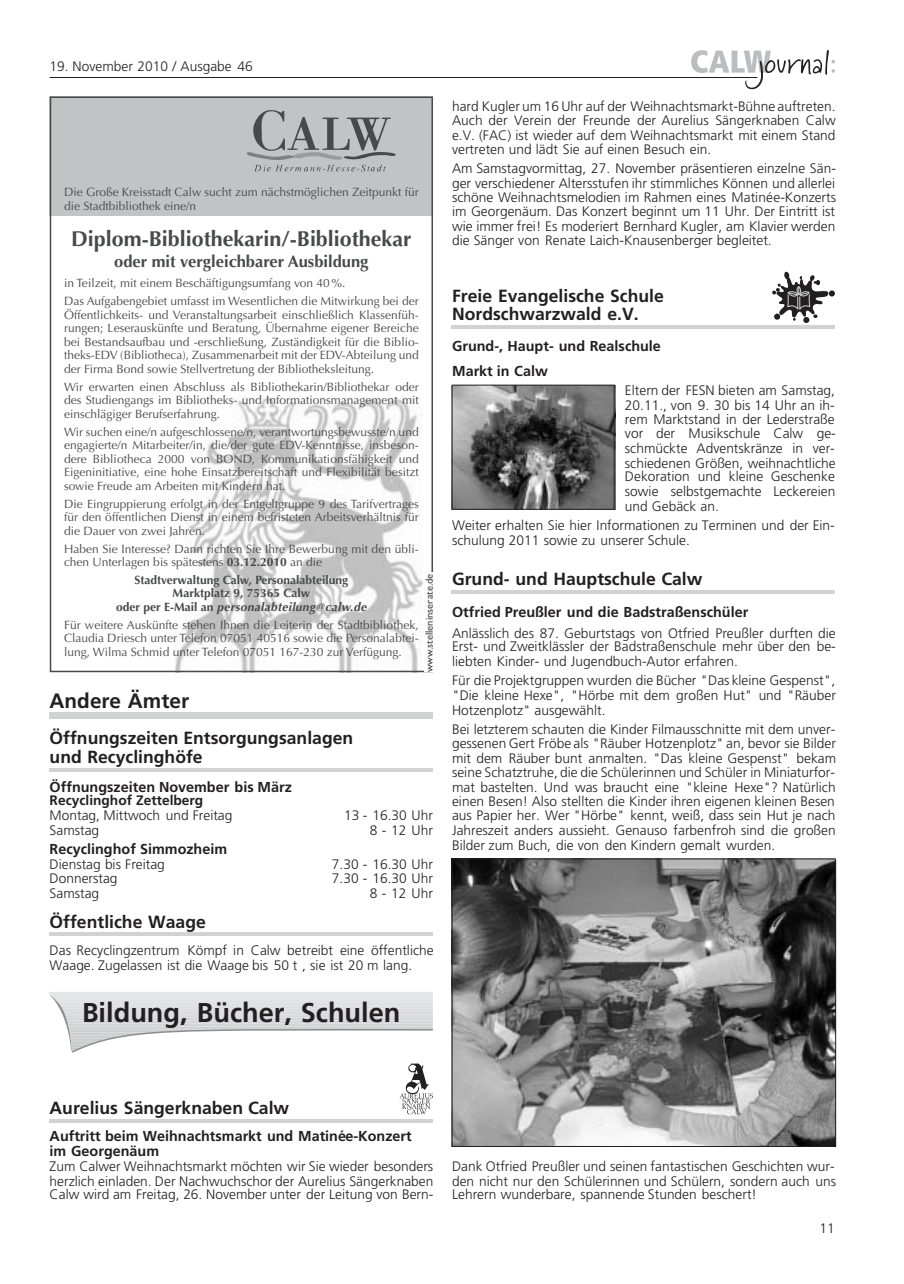
<style>
.page{position:relative;width:904px;height:1284px;background:#fff}
.page>*{position:absolute;margin:0;border:0;box-sizing:border-box;transform-origin:0 0}
.t1{font:700 27.15px "Frutiger";color:#231f20}
.t2{font:700 21.45px "Optima";color:#48494a}
.t3{font:700 20.85px "Frutiger";color:#231f20}
.t4{font:700 17.55px/18.9px "Frutiger";color:#231f20}
.t5{font:700 16.5px "Optima";color:#48494a}
.t6{font:700 14.4px/14.9px "Frutiger";color:#231f20}
.t7{font:300 13.8px/14.9px "Frutiger";color:#231f20}
.t8{font:700 13.8px "Frutiger";color:#231f20}
.t9{font:12px/13.5px "Optima";color:#48494a;text-align:justify}
.t10{font:700 12px/13.5px "Optima";color:#48494a;text-align:center}
.t11{font:10.5px "Gill Sans MT OV EOXNIC";color:#48494a}
.s1{font-weight:700}
.s2{font-style:italic}
</style>
<div class="page">
<svg style="left:691px;top:50px;width:144px;height:40px"></svg>
<hr style="left:50px;top:77px;width:707px;height:1px;background:#231f20">
<img style="left:175px;top:396px;width:248px;height:273px">
<div style="left:50px;top:97px;width:383px;height:119px;background:#c2c3c5"></div>
<div style="left:50px;top:96px;width:383px;height:576px;border:2px solid #48494a"></div>
<div style="left:425px;top:573px;width:8px;height:99px;background:#fefefe"></div>
<svg style="left:246px;top:110px;width:150px;height:62px"></svg>
<div style="left:49px;top:712px;width:383px;height:7px;background:#d1d2d4"></div>
<hr style="left:49px;top:768px;width:383px;height:4px;background:#d1d2d4">
<hr style="left:49px;top:933px;width:383px;height:3px;background:#d1d2d4">
<hr style="left:50px;top:992px;width:383px;height:1px;background:#e4e5e7">
<svg style="left:50px;top:993px;width:383px;height:60px"></svg>
<svg style="left:399px;top:1063px;width:34px;height:51px"></svg>
<hr style="left:49px;top:1119px;width:383px;height:3px;background:#d1d2d4">
<div style="left:829px;top:290px;width:6px;height:7px;background:#231f20;border-radius:50%"></div>
<svg style="left:772px;top:272px;width:56px;height:51px"></svg>
<hr style="left:451px;top:326px;width:384px;height:3px;background:#d1d2d4">
<img style="left:451px;top:385px;width:163px;height:125px">
<hr style="left:452px;top:385px;width:163px;height:1px;background:#231f20">
<hr style="left:452px;top:509px;width:163px;height:1px;background:#231f20">
<hr style="left:452px;top:385px;width:1px;height:125px;background:#231f20">
<hr style="left:614px;top:385px;width:1px;height:125px;background:#231f20">
<hr style="left:451px;top:590px;width:384px;height:3px;background:#d1d2d4">
<img style="left:451px;top:858px;width:384px;height:288px">
<hr style="left:452px;top:859px;width:383px;height:1px;background:#231f20">
<hr style="left:452px;top:1146px;width:383px;height:1px;background:#231f20">
<hr style="left:452px;top:859px;width:1px;height:288px;background:#231f20">
<hr style="left:835px;top:859px;width:1px;height:288px;background:#231f20">
<p class="t7" style="left:50px;top:60px;width:204px">19. November 2010 / Ausgabe 46</p>
<p class="t9" style="left:64px;top:187px;width:356px">Die Große Kreisstadt Calw sucht zum nächstmöglichen Zeitpunkt für die Stadtbibliothek eine/n</p>
<h2 class="t2" style="left:71px;top:229px;width:342px">Diplom-Bibliothekarin/-Bibliothekar</h2>
<p class="t5" style="left:114px;top:254px;width:256px">oder mit vergleichbarer Ausbildung</p>
<p class="t9" style="left:64px;top:276px;width:356px;line-height:17.9px">in Teilzeit, mit einem Beschäftigungsumfang von 40 %.<br>Das Aufgabengebiet umfasst im Wesentlichen die Mitwirkung bei der</p>
<p class="t9" style="left:64px;top:309px;width:356px">Öffentlichkeits- und Veranstaltungsarbeit einschließlich Klassenfüh&shy;rungen; Leserauskünfte und Beratung, Übernahme eigener Bereiche bei Bestandsaufbau und -erschließung, Zuständigkeit für die Biblio&shy;theks-EDV (Bibliotheca), Zusammenarbeit mit der EDV-Abteilung und der Firma Bond sowie Stellvertretung der Bibliotheksleitung.</p>
<p class="t9" style="left:64px;top:381px;width:356px">Wir erwarten einen Abschluss als Bibliothekarin/Bibliothekar oder des Studiengangs im Bibliotheks- und Informationsmanagement mit einschlägiger Berufserfahrung.</p>
<p class="t9" style="left:64px;top:426px;width:356px">Wir suchen eine/n aufgeschlossene/n, verantwortungsbewusste/n und engagierte/n Mitarbeiter/in, die/der gute EDV-Kenntnisse, insbeson&shy;dere Bibliotheca 2000 von BOND, Kommunikationsfähigkeit und Eigeninitiative, eine hohe Einsatzbereitschaft und Flexibilität besitzt sowie Freude am Arbeiten mit Kindern hat.</p>
<p class="t9" style="left:64px;top:498px;width:356px">Die Eingruppierung erfolgt in der Entgeltgruppe 9 des Tarifvertrages für den öffentlichen Dienst in einem befristeten Arbeitsverhältnis für die Dauer von zwei Jahren.</p>
<p class="t9" style="left:64px;top:543px;width:356px">Haben Sie Interesse? Dann richten Sie Ihre Bewerbung mit den übli&shy;chen Unterlagen bis spätestens <span class="s1">03.12.2010</span> an die</p>
<p class="t10" style="left:116px;top:574px;width:252px">Stadtverwaltung Calw, Personalabteilung<br>Marktplatz 9, 75365 Calw<br>oder per E-Mail an <span class="s2">personalabteilung@calw.de</span></p>
<p class="t9" style="left:64px;top:619px;width:356px">Für weitere Auskünfte stehen Ihnen die Leiterin der Stadtbibliothek, Claudia Driesch unter Telefon 07051 40516 sowie die Personalabtei&shy;lung, Wilma Schmid unter Telefon 07051 167-230 zur Verfügung.</p>
<p class="t11" style="left:423px;top:672px;width:100px;rotate:-90deg">www.stelleninserate.de</p>
<h3 class="t3" style="left:50px;top:692px;width:141px">Andere Ämter</h3>
<p class="t4" style="left:50px;top:730px;width:305px">Öffnungszeiten Entsorgungsanlagen und Recyclinghöfe</p>
<p class="t6" style="left:50px;top:780px;width:244px">Öffnungszeiten November bis März</p>
<p class="t8" style="left:50px;top:795px;width:155px">Recyclinghof Zettelberg</p>
<p class="t7" style="left:50px;top:809px;width:184px">Montag, Mittwoch und Freitag</p>
<p class="t7" style="left:344px;top:809px;width:90px">13 - 16.30 Uhr</p>
<p class="t7" style="left:50px;top:824px;width:51px">Samstag</p>
<p class="t7" style="left:370px;top:824px;width:65px">8 - 12 Uhr</p>
<p class="t6" style="left:50px;top:842px;width:179px">Recyclinghof Simmozheim</p>
<p class="t7" style="left:50px;top:857px;width:117px">Dienstag bis Freitag</p>
<p class="t7" style="left:332px;top:857px;width:103px">7.30 - 16.30 Uhr</p>
<p class="t7" style="left:50px;top:872px;width:69px">Donnerstag</p>
<p class="t7" style="left:332px;top:872px;width:103px">7.30 - 16.30 Uhr</p>
<p class="t7" style="left:50px;top:887px;width:51px">Samstag</p>
<p class="t7" style="left:370px;top:887px;width:65px">8 - 12 Uhr</p>
<p class="t4" style="left:50px;top:914px;width:158px">Öffentliche Waage</p>
<p class="t7" style="left:50px;top:944px;width:385px">Das Recyclingzentrum Kömpf in Calw betreibt eine öffentliche<br>Waage. Zugelassen ist die Waage bis 50 t , sie ist 20 m lang.</p>
<h1 class="t1" style="left:82px;top:1002px;width:320px">Bildung, Bücher, Schulen</h1>
<p class="t7" style="left:452px;top:101px;width:385px;line-height:13.5px">hard Kugler um 16 Uhr auf der Weihnachtsmarkt-Bühne auftreten.<br>Auch der Verein der Freunde der Aurelius Sängerknaben Calw</p>
<p class="t7" style="left:452px;top:128px;width:385px">e.V. (FAC) ist wieder auf dem Weihnachtsmarkt mit einem Stand vertreten und lädt Sie auf einen Besuch ein.</p>
<p class="t7" style="left:452px;top:162px;width:385px">Am Samstagvormittag, 27. November präsentieren einzelne Sän&shy;ger verschiedener Altersstufen ihr stimmliches Können und allerlei</p>
<p class="t7" style="left:452px;top:191px;width:385px;text-align:justify">schöne Weihnachtsmelodien im Rahmen eines Matine´ e-Konzerts im Georgenäum. Das Konzert beginnt um 11 Uhr. Der Eintritt ist wie immer frei! Es moderiert Bernhard Kugler, am Klavier werden</p>
<p class="t7" style="left:452px;top:234px;width:321px">die Sänger von Renate Laich-Knausenberger begleitet.</p>
<p class="t4" style="left:452px;top:287px;width:213px">Freie Evangelische Schule<br>Nordschwarzwald e.V.</p>
<p class="t6" style="left:452px;top:336px;width:210px;line-height:24.3px">Grund-, Haupt- und Realschule<br>Markt in Calw</p>
<p class="t7" style="left:625px;top:384px;width:212px;text-align:justify">Eltern der FESN bieten am Samstag, 20.11., von 9. 30 bis 14 Uhr an ih&shy;rem Marktstand in der Lederstraße</p>
<p class="t7" style="left:625px;top:427px;width:212px;text-align:justify">vor der Musikschule Calw ge&shy;schmückte Adventskränze in ver&shy;schiedenen Größen, weihnachtliche</p>
<p class="t7" style="left:625px;top:470px;width:212px;text-align:justify">Dekoration und kleine Geschenke sowie selbstgemachte Leckereien und Gebäck an.</p>
<p class="t7" style="left:452px;top:519px;width:384px">Weiter erhalten Sie hier Informationen zu Terminen und der Ein&shy;schulung 2011 sowie zu unserer Schule.</p>
<p class="t4" style="left:452px;top:571px;width:252px">Grund- und Hauptschule Calw</p>
<p class="t6" style="left:452px;top:606px;width:298px">Otfried Preußler und die Badstraßenschüler</p>
<p class="t7" style="left:452px;top:627px;width:385px;line-height:13.5px">Anlässlich des 87. Geburtstags von Otfried Preußler durften die<br>Erst- und Zweitklässler der Badstraßenschule mehr über den be-</p>
<p class="t7" style="left:452px;top:653px;width:384px;line-height:18.9px">liebten Kinder- und Jugendbuch-Autor erfahren.<br>Für die Projektgruppen wurden die Bücher "Das kleine Gespenst",</p>
<p class="t7" style="left:452px;top:689px;width:385px">"Die kleine Hexe", "Hörbe mit dem großen Hut" und "Räuber<br>Hotzenplotz" ausgewählt.</p>
<p class="t7" style="left:452px;top:722px;width:385px;text-align:justify">Bei letzterem schauten die Kinder Filmausschnitte mit dem unver&shy;gessenen Gert Fröbe als "Räuber Hotzenplotz" an, bevor sie Bilder mit dem Räuber bunt anmalten. "Das kleine Gespenst" bekam</p>
<p class="t7" style="left:452px;top:766px;width:385px;text-align:justify">seine Schatztruhe, die die Schülerinnen und Schüler in Miniaturfor&shy;mat bastelten. Und was braucht eine "kleine Hexe"? Natürlich einen Besen! Also stellten die Kinder ihren eigenen kleinen Besen</p>
<p class="t7" style="left:452px;top:809px;width:385px;text-align:justify">aus Papier her. Wer "Hörbe" kennt, weiß, dass sein Hut je nach Jahreszeit anders aussieht. Genauso farbenfroh sind die großen Bilder zum Buch, die von den Kindern gemalt wurden.</p>
<p class="t4" style="left:50px;top:1100px;width:241px">Aurelius Sängerknaben Calw</p>
<p class="t6" style="left:50px;top:1130px;width:363px">Auftritt beim Weihnachtsmarkt und Matine´e-Konzert im Georgenäum</p>
<p class="t7" style="left:50px;top:1160px;width:385px">Zum Calwer Weihnachtsmarkt möchten wir Sie wieder besonders herzlich einladen. Der Nachwuchschor der Aurelius Sängerknaben</p>
<p class="t7" style="left:50px;top:1188px;width:385px">Calw wird am Freitag, 26. November unter der Leitung von Bern-</p>
<p class="t7" style="left:452px;top:1160px;width:385px">Dank Otfried Preußler und seinen fantastischen Geschichten wur&shy;den nicht nur den Schülerinnen und Schülern, sondern auch uns</p>
<p class="t7" style="left:452px;top:1188px;width:306px">Lehrern wunderbare, spannende Stunden beschert!</p>
<p class="t7" style="left:819px;top:1222px;width:17px">11</p>
</div>
